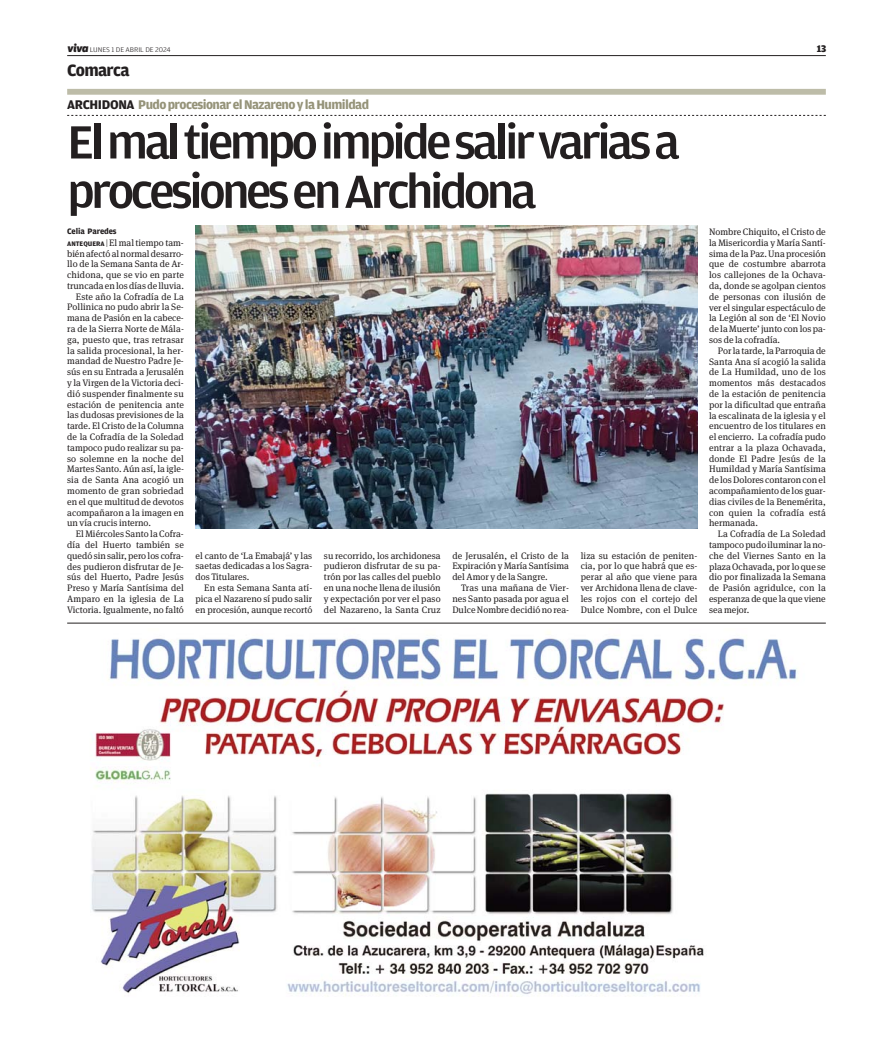
<style>
.page{position:relative;width:893px;height:1050px;background:#fff}
.page>*{position:absolute;margin:0;border:0;box-sizing:border-box;transform-origin:0 0}
.t1{font:500 49.35px/49.3px "Amplitude";letter-spacing:-.07em;color:#231f20;scale:1.05 1}
.t2{font:700 17.55px "Amplitude";letter-spacing:-.04em;color:#231f20}
.t3{font:700 13.35px "Amplitude";letter-spacing:-.045em;color:#959379}
.t4{font:900 10.35px "Amplitude";color:#231f20}
.t5{font:9.3px/10.8px "Meta Serif OT";color:#231f20;text-align:justify}
.t6{font:700 8.4px "Amplitude";letter-spacing:-.015em;color:#231f20}
.t7{font:300 7.2px "Amplitude";letter-spacing:-.01em;color:#231f20;scale:1.1 1}
.s1{font-family:"Apex New";font-weight:800;font-style:italic;font-size:11.25px}
.s2{color:#231f20}
.s3{font-family:"Amplitude";font-weight:700;font-size:7.05px}
.s4{font-family:"Amplitude";font-weight:300}
</style>
<div class="page">
<hr style="left:67px;top:55px;width:758px;height:1px;background:#231f20">
<img style="left:90px;top:632px;width:707px;height:365px">
<hr style="left:67px;top:623px;width:758px;height:1px;background:#231f20">
<div style="left:67px;top:89px;width:758px;height:6px;background:#bdbca8"></div>
<svg style="left:67px;top:115px;width:758px;height:1px"></svg>
<img style="left:196px;top:225px;width:501px;height:303px">
<p class="t7" style="left:68px;top:45px;width:95px"><span class="s1">viva</span> LUNES 1 DE ABRIL DE 2024</p>
<p class="t4" style="left:816px;top:45px;width:11px">13</p>
<h2 class="t2" style="left:67px;top:63px;width:64px">Comarca</h2>
<h3 class="t3" style="left:67px;top:100px;width:303px"><span class="s2">ARCHIDONA</span> Pudo procesionar el Nazareno y laHumildad</h3>
<h1 class="t1" style="left:67px;top:120px;width:585px">El mal tiempo impide salir varias a procesiones en Archidona</h1>
<p class="t6" style="left:67px;top:228px;width:51px">Celia Paredes</p>
<p class="t5" style="left:67px;top:238px;width:118px"><span class="s3">ANTEQUERA</span> <span class="s4">|</span> El mal tiempo tam-</p>
<p class="t5" style="left:67px;top:248px;width:118px">bién afectó al normal desarro-</p>
<p class="t5" style="left:67px;top:259px;width:118px">llo de la Semana Santa de Ar-</p>
<p class="t5" style="left:67px;top:270px;width:118px">chidona, que se vio en parte</p>
<p class="t5" style="left:67px;top:281px;width:118px">truncada en los días de lluvia.</p>
<p class="t5" style="left:76px;top:292px;width:109px">Este año la Cofradía de La</p>
<p class="t5" style="left:67px;top:302px;width:118px">Pollinica no pudo abrir la Se-</p>
<p class="t5" style="left:67px;top:313px;width:118px">mana de Pasión en la cabece-</p>
<p class="t5" style="left:67px;top:324px;width:118px">ra de la Sierra Norte de Mála-</p>
<p class="t5" style="left:67px;top:335px;width:118px">ga, puesto que, tras retrasar</p>
<p class="t5" style="left:67px;top:346px;width:118px">la salida procesional, la her-</p>
<p class="t5" style="left:67px;top:356px;width:118px">mandad de Nuestro Padre Je-</p>
<p class="t5" style="left:67px;top:367px;width:118px">sús en su Entrada a Jerusalén</p>
<p class="t5" style="left:67px;top:378px;width:118px">y la Virgen de la Victoria deci-</p>
<p class="t5" style="left:67px;top:389px;width:118px">dió suspender finalmente su</p>
<p class="t5" style="left:67px;top:399px;width:118px">estación de penitencia ante</p>
<p class="t5" style="left:67px;top:410px;width:118px">las dudosas previsiones de la</p>
<p class="t5" style="left:67px;top:421px;width:118px">tarde. El Cristo de la Columna</p>
<p class="t5" style="left:67px;top:432px;width:118px">de la Cofradía de la Soledad</p>
<p class="t5" style="left:67px;top:443px;width:118px">tampoco pudo realizar su pa-</p>
<p class="t5" style="left:67px;top:453px;width:118px">so solemne en la noche del</p>
<p class="t5" style="left:67px;top:464px;width:118px">Martes Santo. Aún así, la igle-</p>
<p class="t5" style="left:67px;top:475px;width:118px">sia de Santa Ana acogió un</p>
<p class="t5" style="left:67px;top:486px;width:118px">momento de gran sobriedad</p>
<p class="t5" style="left:67px;top:497px;width:118px">en el que multitud de devotos</p>
<p class="t5" style="left:67px;top:507px;width:118px">acompañaron a la imagen en</p>
<p class="t5" style="left:67px;top:518px;width:85px">un vía crucis interno.</p>
<p class="t5" style="left:76px;top:529px;width:109px">El Miércoles Santo la Cofra-</p>
<p class="t5" style="left:67px;top:540px;width:118px">día del Huerto también se</p>
<p class="t5" style="left:67px;top:551px;width:118px">quedó sin salir, pero los cofra-</p>
<p class="t5" style="left:67px;top:561px;width:118px">des pudieron disfrutar de Je-</p>
<p class="t5" style="left:67px;top:572px;width:118px">sús del Huerto, Padre Jesús</p>
<p class="t5" style="left:67px;top:583px;width:118px">Preso y María Santísima del</p>
<p class="t5" style="left:67px;top:594px;width:118px">Amparo en la iglesia de La</p>
<p class="t5" style="left:67px;top:605px;width:118px">Victoria. Igualmente, no faltó</p>
<p class="t5" style="left:195px;top:550px;width:118px">el canto de ‘La Emabajá’ y las saetas dedicadas a los Sagra&shy;dos Titulares.</p>
<p class="t5" style="left:195px;top:583px;width:118px;text-indent:9px">En esta Semana Santa atí&shy;pica el Nazareno sí pudo salir en procesión, aunque recortó</p>
<p class="t5" style="left:324px;top:550px;width:118px">su recorrido, los archidonesa pudieron disfrutar de su pa&shy;trón por las calles del pueblo en una noche llena de ilusión y expectación por ver el paso del Nazareno, la Santa Cruz</p>
<p class="t5" style="left:452px;top:551px;width:118px">de Jerusalén, el Cristo de la Expiración y María Santísima del Amor y de la Sangre.</p>
<p class="t5" style="left:452px;top:583px;width:118px;text-indent:9px">Tras una mañana de Vier&shy;nes Santo pasada por agua el Dulce Nombre decidió no rea-</p>
<p class="t5" style="left:580px;top:551px;width:118px">liza su estación de peniten&shy;cia, por lo que habrá que es&shy;perar al año que viene para ver Archidona llena de clave&shy;les rojos con el cortejo del Dulce Nombre, con el Dulce</p>
<p class="t5" style="left:709px;top:227px;width:118px">Nombre Chiquito, el Cristo de la Misericordia y María Santí&shy;sima de la Paz. Una procesión que de costumbre abarrota los callejones de la Ochava&shy;da, donde se agolpan cientos de personas con ilusión de ver el singular espectáculo de la Legión al son de ‘El Novio de la Muerte’ junto con los pa&shy;sos de la cofradía.</p>
<p class="t5" style="left:709px;top:346px;width:118px;text-indent:9px">Por la tarde, la Parroquia de Santa Ana sí acogió la salida de La Humildad, uno de los momentos más destacados de la estación de penitencia por la dificultad que entraña la escalinata de la iglesia y el encuentro de los titulares en el encierro. La cofradía pudo entrar a la plaza Ochavada, donde El Padre Jesús de la Humildad y María Santísima de los Dolores contaron con el acompañamiento de los guar&shy;dias civiles de la Benemérita, con quien la cofradía está hermanada.</p>
<p class="t5" style="left:709px;top:529px;width:118px;text-indent:9px">La Cofradía de La Soledad tampoco pudo iluminar la no&shy;che del Viernes Santo en la plaza Ochavada, por lo que se dio por finalizada la Semana de Pasión agridulce, con la esperanza de que la que viene sea mejor.</p>
</div>
